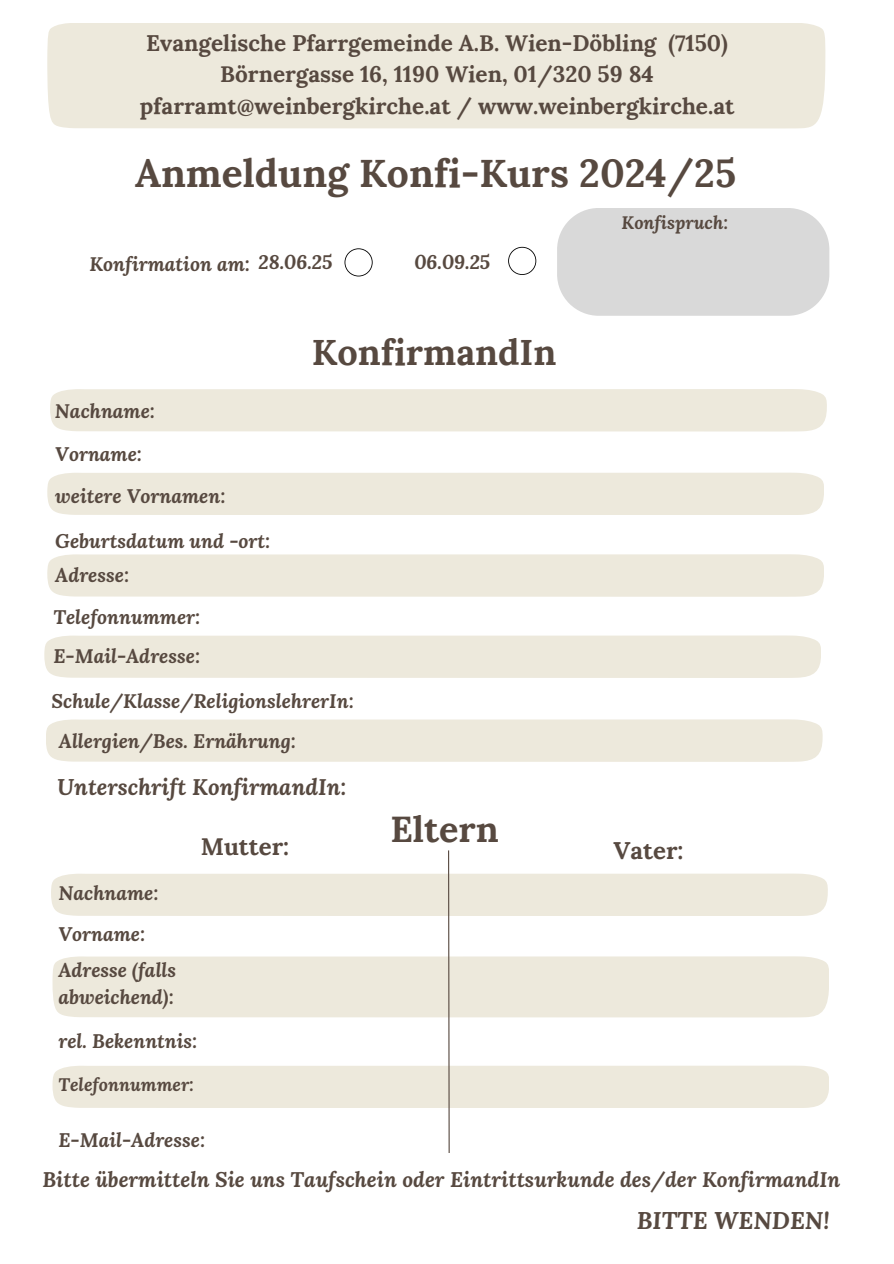
<style>
.page{position:relative;width:894px;height:1264px;background:#fff}
.page>*{position:absolute;margin:0;border:0;box-sizing:border-box;transform-origin:0 0}
.t1{font:700 39px "Lora";color:#574940}
.t2{font:700 36px "Lora";color:#574940}
.t3{font:700 24px "Lora";color:#574940}
.t4{font:italic 700 24px "Lora";color:#574940}
.t5{font:700 22.5px/31.5px "Lora";color:#574940;text-align:center}
.t6{font:italic 700 22.5px "Lora";color:#574940}
.t7{font:italic 700 21px "Lora";color:#574940}
.t8{font:italic 700 19.5px/27px "Lora";color:#574940}
.t9{font:italic 700 18px "Lora";color:#574940}
</style>
<div class="page">
<div style="left:47px;top:23px;width:778px;height:105px;background:#ede9dc"></div>
<svg style="left:344px;top:248px;width:28px;height:28px"></svg>
<svg style="left:508px;top:247px;width:28px;height:28px"></svg>
<div style="left:557px;top:208px;width:272px;height:108px;background:#d9d9d9"></div>
<svg style="left:51px;top:850px;width:778px;height:303px"></svg>
<div style="left:50px;top:389px;width:776px;height:42px;background:#ede9dc"></div>
<div style="left:47px;top:472px;width:776px;height:43px;background:#ede9dc"></div>
<div style="left:47px;top:554px;width:776px;height:42px;background:#ede9dc"></div>
<div style="left:44px;top:635px;width:776px;height:43px;background:#ede9dc"></div>
<div style="left:46px;top:719px;width:776px;height:43px;background:#ede9dc"></div>
<h1 class="t5" style="left:140px;top:27px;width:596px">Evangelische Pfarrgemeinde A.B. Wien-Döbling (7150)<br>Börnergasse 16, 1190 Wien, 01/320 59 84 pfarramt@weinbergkirche.at / www.weinbergkirche.at</h1>
<h3 class="t1" style="left:135px;top:148px;width:602px">Anmeldung Konfi-Kurs 2024/25</h3>
<h4 class="t8" style="left:89px;top:250px;width:244px">Konfirmation am: 28.06.25</h4>
<h4 class="t8" style="left:414px;top:248px;width:77px">06.09.25</h4>
<h4 class="t8" style="left:55px;top:397px;width:102px">Nachname:</h4>
<h3 class="t8" style="left:55px;top:440px;width:88px">Vorname:</h3>
<h1 class="t2" style="left:312px;top:329px;width:246px">KonfirmandIn</h1>
<h3 class="t8" style="left:55px;top:482px;width:172px">weitere Vornamen:</h3>
<h3 class="t8" style="left:55px;top:527px;width:216px">Geburtsdatum und -ort:</h3>
<h4 class="t8" style="left:55px;top:560px;width:75px">Adresse:</h4>
<h4 class="t8" style="left:53px;top:602px;width:148px">Telefonnummer:</h4>
<h4 class="t8" style="left:53px;top:642px;width:148px">E-Mail-Adresse:</h4>
<h4 class="t8" style="left:52px;top:686px;width:303px">Schule/Klasse/ReligionslehrerIn:</h4>
<h4 class="t8" style="left:59px;top:727px;width:238px">Allergien/Bes. Ernährung:</h4>
<p class="t6" style="left:57px;top:771px;width:290px">Unterschrift KonfirmandIn:</p>
<h1 class="t3" style="left:201px;top:830px;width:90px">Mutter:</h1>
<p class="t2" style="left:390px;top:805px;width:110px">Eltern</p>
<h4 class="t9" style="left:621px;top:210px;width:108px">Konfispruch:</h4>
<p class="t3" style="left:613px;top:834px;width:71px">Vater:</p>
<h4 class="t8" style="left:58px;top:879px;width:102px">Nachname:</h4>
<h4 class="t8" style="left:58px;top:920px;width:88px">Vorname:</h4>
<h4 class="t8" style="left:58px;top:956px;width:119px">Adresse (falls abweichend):</h4>
<h4 class="t8" style="left:58px;top:1027px;width:140px">rel. Bekenntnis:</h4>
<h4 class="t9" style="left:58px;top:1072px;width:137px">Telefonnummer:</h4>
<h4 class="t8" style="left:58px;top:1125px;width:148px">E-Mail-Adresse:</h4>
<h4 class="t7" style="left:42px;top:1165px;width:799px">Bitte übermitteln Sie uns Taufschein oder Eintrittsurkunde des/der KonfirmandIn</h4>
<h4 class="t4" style="left:636px;top:1203px;width:194px">BITTE WENDEN!</h4>
</div>
